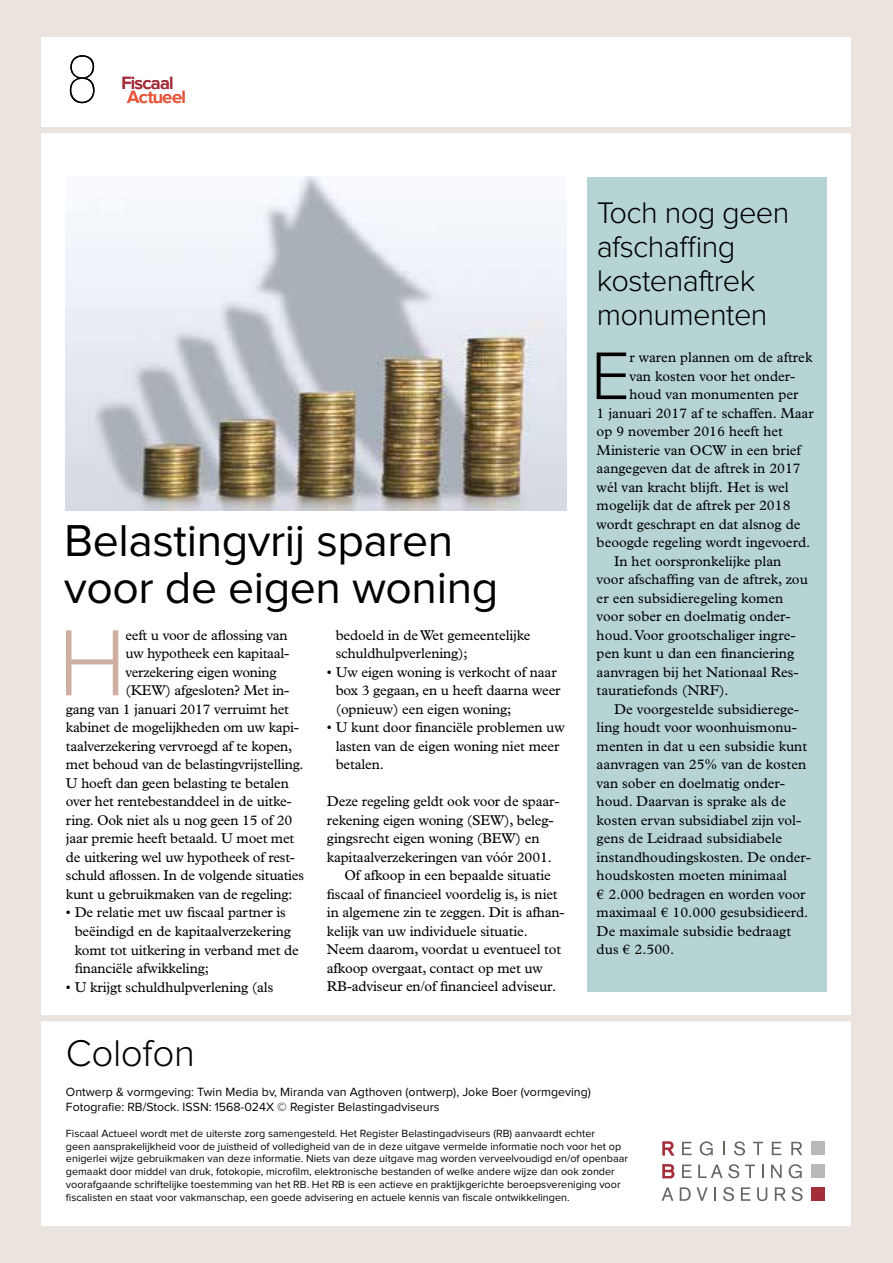
<style>
.page{position:relative;width:893px;height:1263px;background:#ebe3de}
.page>*{position:absolute;margin:0;border:0;box-sizing:border-box;transform-origin:0 0}
.t1{font:300 97.5px "Proxima Nova";color:#cfafa1}
.t2{font:300 69.75px "Proxima Nova";color:#000}
.t3{font:100 64.8px "Glypha LT Std";color:#000}
.t4{font:46.35px/46.3px "Proxima Nova";letter-spacing:-.01em;color:#000}
.t5{font:300 38.55px "Proxima Nova";letter-spacing:-.01em;color:#000}
.t6{font:300 30.9px/33.9px "Proxima Nova";letter-spacing:-.02em;color:#000}
.t7{font:600 18.3px "Proxima Nova";letter-spacing:-.04em;color:#a42d3a}
.t8{font:600 18.3px "Proxima Nova";letter-spacing:-.035em;color:#e7563d}
.t9{font:14.25px/18.5px "Plantin Std";letter-spacing:-.01em;color:#000}
.t10{font:12.3px/14.9px "Proxima Nova";color:#000}
.t11{font:10.8px/12.9px "Proxima Nova";color:#000}
</style>
<div class="page">
<div style="left:42px;top:38px;width:809px;height:1188px;background:#fff"></div>
<div style="left:0;top:1015px;width:884px;height:6px;background:#ebe3de"></div>
<div style="left:0;top:127px;width:893px;height:6px;background:#ebe3de"></div>
<img style="left:66px;top:177px;width:500px;height:333px">
<svg style="left:662px;top:1141px;width:12px;height:14px"></svg>
<svg style="left:682px;top:1142px;width:10px;height:13px"></svg>
<svg style="left:700px;top:1141px;width:13px;height:14px"></svg>
<svg style="left:723px;top:1142px;width:1px;height:13px"></svg>
<svg style="left:734px;top:1141px;width:11px;height:14px"></svg>
<svg style="left:753px;top:1142px;width:10px;height:13px"></svg>
<svg style="left:772px;top:1142px;width:9px;height:13px"></svg>
<svg style="left:791px;top:1142px;width:11px;height:13px"></svg>
<svg style="left:662px;top:1164px;width:12px;height:14px"></svg>
<svg style="left:682px;top:1164px;width:10px;height:14px"></svg>
<svg style="left:698px;top:1164px;width:41px;height:14px"></svg>
<svg style="left:745px;top:1164px;width:10px;height:14px"></svg>
<svg style="left:762px;top:1164px;width:1px;height:14px"></svg>
<svg style="left:771px;top:1164px;width:11px;height:14px"></svg>
<svg style="left:789px;top:1164px;width:13px;height:14px"></svg>
<svg style="left:662px;top:1187px;width:11px;height:14px"></svg>
<svg style="left:680px;top:1187px;width:11px;height:14px"></svg>
<svg style="left:697px;top:1187px;width:11px;height:14px"></svg>
<svg style="left:714px;top:1187px;width:2px;height:14px"></svg>
<svg style="left:723px;top:1187px;width:11px;height:14px"></svg>
<svg style="left:741px;top:1187px;width:9px;height:14px"></svg>
<svg style="left:757px;top:1187px;width:10px;height:14px"></svg>
<svg style="left:775px;top:1187px;width:28px;height:14px"></svg>
<div style="left:811px;top:1187px;width:14px;height:14px;background:#a42d3a"></div>
<div style="left:811px;top:1164px;width:14px;height:14px;background:#bbb9b8"></div>
<div style="left:811px;top:1142px;width:14px;height:13px;background:#bbb9b8"></div>
<div style="left:588px;top:177px;width:239px;height:814px;background:#b7d4d4"></div>
<h3 class="t3" style="left:66px;top:42px;width:34px">8</h3>
<p class="t7" style="left:121px;top:75px;width:54px">Fiscaal</p>
<p class="t8" style="left:127px;top:88px;width:60px">Actueel</p>
<h3 class="t4" style="left:64px;top:520px;width:436px">Belastingvrij sparen voor de eigen woning</h3>
<h1 class="t1" style="left:58px;top:618px;width:70px">H</h1>
<p class="t9" style="left:125px;top:626px;width:164px">eeft u voor de aflossing van</p>
<p class="t9" style="left:125px;top:644px;width:165px">uw hypotheek een kapitaal-</p>
<p class="t9" style="left:125px;top:663px;width:153px">verzekering eigen woning</p>
<p class="t9" style="left:125px;top:681px;width:165px">(KEW) afgesloten? Met in-</p>
<p class="t9" style="left:66px;top:700px;width:225px">gang van 1 januari 2017 verruimt het</p>
<p class="t9" style="left:66px;top:718px;width:235px">kabinet de mogelijkheden om uw kapi-</p>
<p class="t9" style="left:66px;top:737px;width:228px">taalverzekering vervroegd af te kopen,</p>
<p class="t9" style="left:66px;top:755px;width:239px">met behoud van de belastingvrijstelling.</p>
<p class="t9" style="left:66px;top:774px;width:224px">U hoeft dan geen belasting te betalen</p>
<p class="t9" style="left:66px;top:792px;width:227px">over het rentebestanddeel in de uitke-</p>
<p class="t9" style="left:66px;top:811px;width:228px">ring. Ook niet als u nog geen 15 of 20</p>
<p class="t9" style="left:66px;top:829px;width:230px">jaar premie heeft betaald. U moet met</p>
<p class="t9" style="left:66px;top:848px;width:231px">de uitkering wel uw hypotheek of rest-</p>
<p class="t9" style="left:66px;top:866px;width:240px">schuld aflossen. In de volgende situaties</p>
<p class="t9" style="left:66px;top:885px;width:228px">kunt u gebruikmaken van de regeling:</p>
<p class="t9" style="left:75px;top:903px;width:226px;text-indent:-9px">• De relatie met uw fiscaal partner is beëindigd en de kapitaalverzekering komt tot uitkering in verband met de financiële afwikkeling;</p>
<p class="t9" style="left:66px;top:978px;width:209px">• U krijgt schuldhulpverlening (als</p>
<p class="t9" style="left:336px;top:626px;width:196px">bedoeld in de Wet gemeentelijke schuldhulpverlening);</p>
<p class="t9" style="left:336px;top:663px;width:226px;text-indent:-9px">• Uw eigen woning is verkocht of naar box 3 gegaan, en u heeft daarna weer (opnieuw) een eigen woning;</p>
<p class="t9" style="left:336px;top:718px;width:231px;text-indent:-9px">• U kunt door financiële problemen uw lasten van de eigen woning niet meer betalen.</p>
<p class="t9" style="left:327px;top:792px;width:234px">Deze regeling geldt ook voor de spaar-</p>
<p class="t9" style="left:327px;top:811px;width:228px">rekening eigen woning (SEW), beleg-</p>
<p class="t9" style="left:327px;top:829px;width:214px">gingsrecht eigen woning (BEW) en</p>
<p class="t9" style="left:327px;top:848px;width:227px">kapitaalverzekeringen van vóór 2001.</p>
<p class="t9" style="left:344px;top:866px;width:208px">Of afkoop in een bepaalde situatie</p>
<p class="t9" style="left:327px;top:885px;width:232px">fiscaal of financieel voordelig is, is niet</p>
<p class="t9" style="left:327px;top:903px;width:239px">in algemene zin te zeggen. Dit is afhan-</p>
<p class="t9" style="left:327px;top:922px;width:202px">kelijk van uw individuele situatie.</p>
<p class="t9" style="left:327px;top:940px;width:236px">Neem daarom, voordat u eventueel tot</p>
<p class="t9" style="left:327px;top:959px;width:218px">afkoop overgaat, contact op met uw</p>
<p class="t9" style="left:327px;top:977px;width:231px">RB-adviseur en/of financieel adviseur.</p>
<h3 class="t6" style="left:597px;top:197px;width:194px">Toch nog geen afschaffing kostenaftrek monumenten</h3>
<h2 class="t2" style="left:591px;top:344px;width:41px">E</h2>
<p class="t9" style="left:629px;top:348px;width:184px">r waren plannen om de aftrek</p>
<p class="t9" style="left:629px;top:367px;width:167px">van kosten voor het onder-</p>
<p class="t9" style="left:629px;top:385px;width:170px">houd van monumenten per</p>
<p class="t9" style="left:597px;top:404px;width:219px">1 januari 2017 af te schaffen. Maar</p>
<p class="t9" style="left:597px;top:422px;width:188px">op 9 november 2016 heeft het</p>
<p class="t9" style="left:597px;top:441px;width:206px">Ministerie van OCW in een brief</p>
<p class="t9" style="left:597px;top:459px;width:206px">aangegeven dat de aftrek in 2017</p>
<p class="t9" style="left:597px;top:478px;width:194px">wél van kracht blijft. Het is wel</p>
<p class="t9" style="left:597px;top:496px;width:195px">mogelijk dat de aftrek per 2018</p>
<p class="t9" style="left:597px;top:515px;width:205px">wordt geschrapt en dat alsnog de</p>
<p class="t9" style="left:597px;top:533px;width:215px">beoogde regeling wordt ingevoerd.</p>
<p class="t9" style="left:614px;top:552px;width:169px">In het oorspronkelijke plan</p>
<p class="t9" style="left:597px;top:570px;width:213px">voor afschaffing van de aftrek, zou</p>
<p class="t9" style="left:597px;top:589px;width:188px">er een subsidieregeling komen</p>
<p class="t9" style="left:597px;top:607px;width:196px">voor sober en doelmatig onder-</p>
<p class="t9" style="left:597px;top:626px;width:200px">houd. Voor grootschaliger ingre-</p>
<p class="t9" style="left:597px;top:644px;width:199px">pen kunt u dan een financiering</p>
<p class="t9" style="left:597px;top:663px;width:204px">aanvragen bij het Nationaal Res-</p>
<p class="t9" style="left:597px;top:681px;width:134px">tauratiefonds (NRF).</p>
<p class="t9" style="left:614px;top:700px;width:186px">De voorgestelde subsidierege-</p>
<p class="t9" style="left:597px;top:718px;width:202px">ling houdt voor woonhuismonu-</p>
<p class="t9" style="left:597px;top:737px;width:212px">menten in dat u een subsidie kunt</p>
<p class="t9" style="left:597px;top:755px;width:211px">aanvragen van 25% van de kosten</p>
<p class="t9" style="left:597px;top:774px;width:190px">van sober en doelmatig onder-</p>
<p class="t9" style="left:597px;top:792px;width:191px">houd. Daarvan is sprake als de</p>
<p class="t9" style="left:597px;top:811px;width:206px">kosten ervan subsidiabel zijn vol-</p>
<p class="t9" style="left:597px;top:829px;width:187px">gens de Leidraad subsidiabele</p>
<p class="t9" style="left:597px;top:848px;width:216px">instandhoudingskosten. De onder-</p>
<p class="t9" style="left:597px;top:866px;width:192px">houdskosten moeten minimaal</p>
<p class="t9" style="left:597px;top:885px;width:210px">€ 2.000 bedragen en worden voor</p>
<p class="t9" style="left:597px;top:903px;width:213px">maximaal € 10.000 gesubsidieerd.</p>
<p class="t9" style="left:597px;top:922px;width:196px">De maximale subsidie bedraagt</p>
<p class="t9" style="left:597px;top:940px;width:79px">dus € 2.500.</p>
<h3 class="t5" style="left:66px;top:1036px;width:130px">Colofon</h3>
<p class="t10" style="left:66px;top:1085px;width:526px">Ontwerp &amp; vormgeving: Twin Media bv, Miranda van Agthoven (ontwerp), Joke Boer (vormgeving)<br>Fotografie: RB/Stock. ISSN: 1568-024X © Register Belastingadviseurs</p>
<p class="t11" style="left:66px;top:1127px;width:564px">Fiscaal Actueel wordt met de uiterste zorg samengesteld. Het Register Belastingadviseurs (RB) aanvaardt echter<br>geen aansprakelijkheid voor de juistheid of volledigheid van de in deze uitgave vermelde informatie noch voor het op enigerlei wijze gebruikmaken van deze informatie. Niets van deze uitgave mag worden verveelvoudigd en/of openbaar gemaakt door middel van druk, fotokopie, microfilm, elektronische bestanden of welke andere wijze dan ook zonder voorafgaande schriftelijke toestemming van het RB. Het RB is een actieve en praktijkgerichte beroepsvereniging voor fiscalisten en staat voor vakmanschap, een goede advisering en actuele kennis van fiscale ontwikkelingen.</p>
</div>
